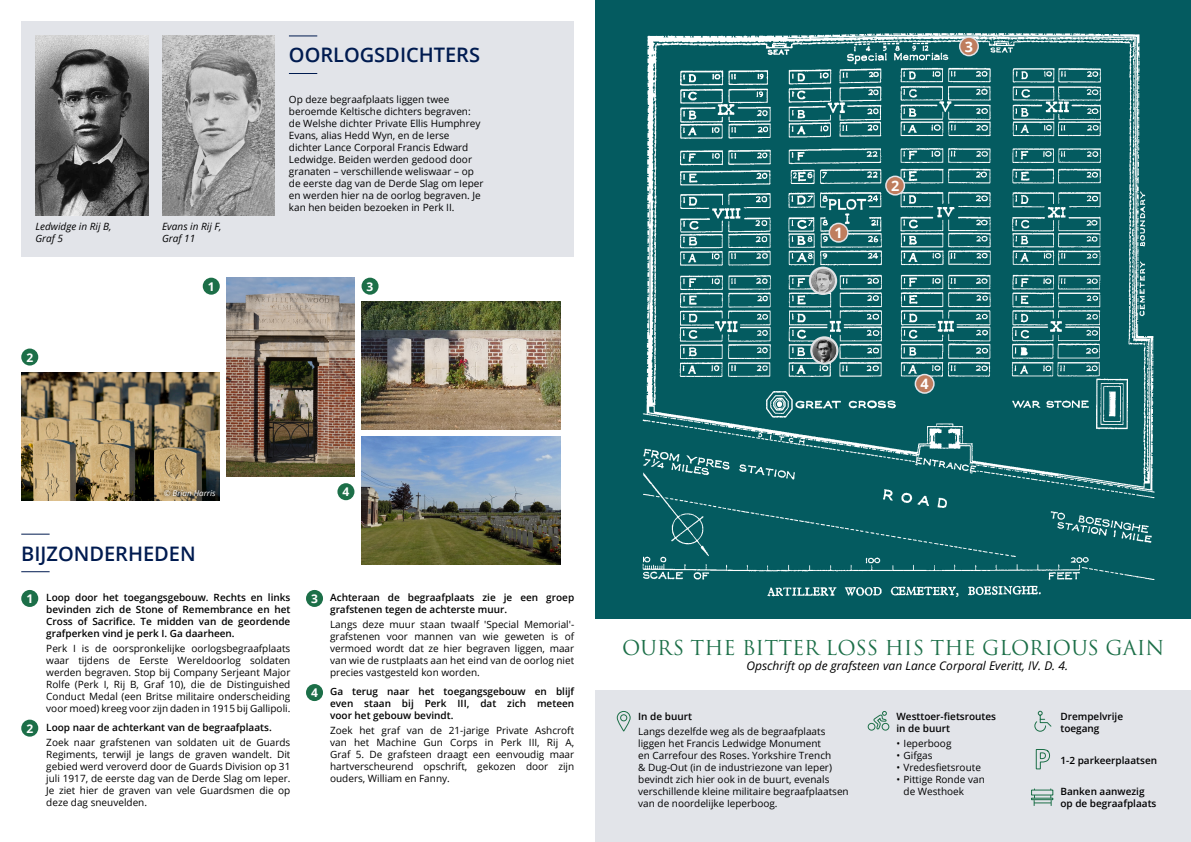
<style>
.page{position:relative;width:1191px;height:842px;background:#fff}
.page>*{position:absolute;margin:0;border:0;box-sizing:border-box;transform-origin:0 0}
.t1{font:20px "Trajan Pro 3";color:#1c6f48}
.t2{font:600 20px "Open Sans";color:#001b50}
.t3{font:700 14.4px "Open Sans";color:#fff}
.t4{font:italic 12px "Open Sans";color:#000001}
.t5{font:700 12px "Open Sans";color:#fff}
.t6{font:10px/12px "Open Sans";color:#000001;text-align:justify}
.t7{font:600 10px/12px "Open Sans";color:#000001}
.t8{font:italic 10px/12px "Open Sans";color:#000001}
.t9{font:italic 8px "Open Sans";color:#fff}
</style>
<div class="page">
<div style="left:595px;top:691px;width:596px;height:151px;background:#e2e4e9"></div>
<div style="left:21px;top:21px;width:553px;height:235px;background:#e2e4e9"></div>
<img style="left:162px;top:35px;width:113px;height:180px">
<img style="left:35px;top:35px;width:113px;height:180px">
<div style="left:595px;top:0;width:596px;height:619px;background:#045b60"></div>
<img style="left:642px;top:32px;width:513px;height:565px">
<div style="left:959px;top:37px;width:19px;height:19px;background:#bf7d5e;border-radius:50%"></div>
<div style="left:959px;top:36px;width:20px;height:20px;border:2px solid #e2e4e9;border-radius:50%"></div>
<div style="left:886px;top:176px;width:18px;height:19px;background:#bf7d5e;border-radius:50%"></div>
<div style="left:885px;top:176px;width:20px;height:20px;border:2px solid #e2e4e9;border-radius:50%"></div>
<svg style="left:810px;top:268px;width:26px;height:26px"></svg>
<img style="left:811px;top:269px;width:24px;height:24px;border-radius:12px">
<div style="left:809px;top:267px;width:28px;height:28px;border:2px solid #e1e2e4;border-radius:50%"></div>
<svg style="left:811px;top:337px;width:26px;height:27px"></svg>
<img style="left:812px;top:338px;width:24px;height:25px;border-radius:12px">
<div style="left:810px;top:336px;width:28px;height:29px;border:2px solid #e1e2e4;border-radius:50%"></div>
<svg style="left:289px;top:35px;width:28px;height:1px"></svg>
<svg style="left:289px;top:73px;width:28px;height:1px"></svg>
<svg style="left:1034px;top:710px;width:18px;height:22px"></svg>
<svg style="left:616px;top:711px;width:15px;height:21px"></svg>
<svg style="left:1035px;top:749px;width:15px;height:21px"></svg>
<svg style="left:1033px;top:795px;width:18px;height:11px"></svg>
<div style="left:1031px;top:798px;width:22px;height:2px;background:#e2e4e9;border:1px solid #1c6f48"></div>
<svg style="left:1031px;top:789px;width:22px;height:6px"></svg>
<svg style="left:867px;top:711px;width:23px;height:20px"></svg>
<div style="left:829px;top:223px;width:19px;height:19px;background:#bf7d5e;border-radius:50%"></div>
<div style="left:828px;top:223px;width:20px;height:20px;border:2px solid #e2e4e9;border-radius:50%"></div>
<div style="left:915px;top:374px;width:19px;height:19px;background:#bf7d5e;border-radius:50%"></div>
<div style="left:914px;top:374px;width:20px;height:20px;border:2px solid #e2e4e9;border-radius:50%"></div>
<svg style="left:21px;top:534px;width:29px;height:1px"></svg>
<svg style="left:21px;top:571px;width:29px;height:1px"></svg>
<img style="left:227px;top:278px;width:127px;height:198px">
<img style="left:361px;top:436px;width:199px;height:128px">
<img style="left:361px;top:302px;width:199px;height:127px">
<div style="left:203px;top:278px;width:17px;height:17px;background:#1c6f48;border-radius:50%"></div>
<img style="left:21px;top:373px;width:199px;height:127px">
<div style="left:21px;top:349px;width:17px;height:17px;background:#1c6f48;border-radius:50%"></div>
<div style="left:361px;top:278px;width:17px;height:17px;background:#1c6f48;border-radius:50%"></div>
<div style="left:337px;top:483px;width:17px;height:17px;background:#1c6f48;border-radius:50%"></div>
<div style="left:159px;top:485px;width:61px;height:16px;background:#231f20;opacity:.5"></div>
<div style="left:21px;top:590px;width:17px;height:17px;background:#1c6f48;border-radius:50%"></div>
<div style="left:21px;top:720px;width:17px;height:17px;background:#1c6f48;border-radius:50%"></div>
<div style="left:306px;top:590px;width:17px;height:17px;background:#1c6f48;border-radius:50%"></div>
<div style="left:306px;top:684px;width:17px;height:17px;background:#1c6f48;border-radius:50%"></div>
<p class="t8" style="left:35px;top:220px;width:78px">Ledwidge in Rij B,<br>Graf 5</p>
<p class="t8" style="left:162px;top:220px;width:61px">Evans in Rij F,<br>Graf 11</p>
<p class="t5" style="left:26px;top:349px;width:8px">2</p>
<p class="t5" style="left:208px;top:278px;width:8px">1</p>
<p class="t2" style="left:289px;top:41px;width:193px">OORLOGSDICHTERS</p>
<p class="t6" style="left:289px;top:93px;width:196px;text-align:left">Op deze begraafplaats liggen twee beroemde Keltische dichters begraven: de Welshe dichter Private Ellis Humphrey Evans, alias Hedd Wyn, en de Ierse dichter Lance Corporal Francis Edward Ledwidge. Beiden werden gedood door granaten – verschillende weliswaar – op de eerste dag van de Derde Slag om Ieper en werden hier na de oorlog begraven. Je kan hen beiden bezoeken in Perk II.</p>
<p class="t5" style="left:366px;top:278px;width:8px">3</p>
<p class="t9" style="left:164px;top:488px;width:53px">© Brian Harris</p>
<p class="t5" style="left:342px;top:483px;width:8px">4</p>
<p class="t2" style="left:21px;top:540px;width:176px">BIJZONDERHEDEN</p>
<p class="t7" style="left:46px;top:591px;width:246px;text-align:justify">Loop door het toegangsgebouw. Rechts en links bevinden zich de Stone of Remembrance en het Cross of Sacrifice. Te midden van de geordende grafperken vind je perk I. Ga daarheen.</p>
<p class="t6" style="left:46px;top:642px;width:246px">Perk I is de oorspronkelijke oorlogsbegraafplaats waar tijdens de Eerste Wereldoorlog soldaten werden begraven. Stop bij Company Serjeant Major Rolfe (Perk I, Rij B, Graf 10), die de Distinguished Conduct Medal (een Britse militaire onderscheiding voor moed) kreeg voor zijn daden in 1915 bij Gallipoli.</p>
<p class="t7" style="left:46px;top:721px;width:227px">Loop naar de achterkant van de begraafplaats.</p>
<p class="t6" style="left:46px;top:736px;width:246px">Zoek naar grafstenen van soldaten uit de Guards Regiments, terwijl je langs de graven wandelt. Dit gebied werd veroverd door de Guards Division op 31 juli 1917, de eerste dag van de Derde Slag om Ieper.<br>Je ziet hier de graven van vele Guardsmen die op deze dag sneuvelden.</p>
<p class="t5" style="left:26px;top:590px;width:8px">1</p>
<p class="t5" style="left:26px;top:720px;width:8px">2</p>
<p class="t5" style="left:311px;top:590px;width:8px">3</p>
<p class="t5" style="left:311px;top:684px;width:8px">4</p>
<p class="t7" style="left:330px;top:591px;width:246px">Achteraan de begraafplaats zie je een groep grafstenen tegen de achterste muur.</p>
<p class="t6" style="left:330px;top:618px;width:246px">Langs deze muur staan twaalf 'Special Memorial'- grafstenen voor mannen van wie geweten is of vermoed wordt dat ze hier begraven liggen, maar van wie de rustplaats aan het eind van de oorlog niet precies vastgesteld kon worden.</p>
<p class="t7" style="left:330px;top:685px;width:246px;text-align:justify">Ga terug naar het toegangsgebouw en blijf even staan bij Perk III, dat zich meteen voor het gebouw bevindt.</p>
<p class="t6" style="left:330px;top:724px;width:246px">Zoek het graf van de 21-jarige Private Ashcroft van het Machine Gun Corps in Perk III, Rij A, Graf 5. De grafsteen draagt een eenvoudig maar hartverscheurend opschrift, gekozen door zijn ouders, William en Fanny.</p>
<p class="t3" style="left:834px;top:223px;width:10px">1</p>
<p class="t3" style="left:891px;top:176px;width:10px">2</p>
<p class="t3" style="left:964px;top:36px;width:10px">3</p>
<p class="t3" style="left:920px;top:374px;width:10px">4</p>
<p class="t1" style="left:622px;top:634px;width:544px">OURS THE BITTER LOSS HIS THE GLORIOUS GAIN</p>
<p class="t4" style="left:746px;top:657px;width:323px">Opschrift op de grafsteen van Lance Corporal Everitt, IV. D. 4.</p>
<p class="t7" style="left:1060px;top:710px;width:64px">Drempelvrije toegang</p>
<p class="t7" style="left:1060px;top:754px;width:98px">1-2 parkeerplaatsen</p>
<p class="t7" style="left:1060px;top:785px;width:98px">Banken aanwezig op de begraafplaats</p>
<p class="t7" style="left:896px;top:710px;width:101px">Westtoer-fietsroutes in de buurt</p>
<p class="t6" style="left:896px;top:737px;width:56px">• Ieperboog</p>
<p class="t6" style="left:896px;top:749px;width:38px">• Gifgas</p>
<p class="t6" style="left:896px;top:761px;width:86px">• Vredesfietsroute</p>
<p class="t6" style="left:903px;top:773px;width:83px;text-indent:-7px">• Pittige Ronde van de Westhoek</p>
<p class="t7" style="left:638px;top:710px;width:55px">In de buurt</p>
<p class="t6" style="left:638px;top:725px;width:212px;text-align:left">Langs dezelfde weg als de begraafplaats liggen het Francis Ledwidge Monument<br>en Carrefour des Roses. Yorkshire Trench<br>&amp; Dug-Out (in de industriezone van Ieper) bevindt zich hier ook in de buurt, evenals verschillende kleine militaire begraafplaatsen van de noordelijke Ieperboog.</p>
</div>
